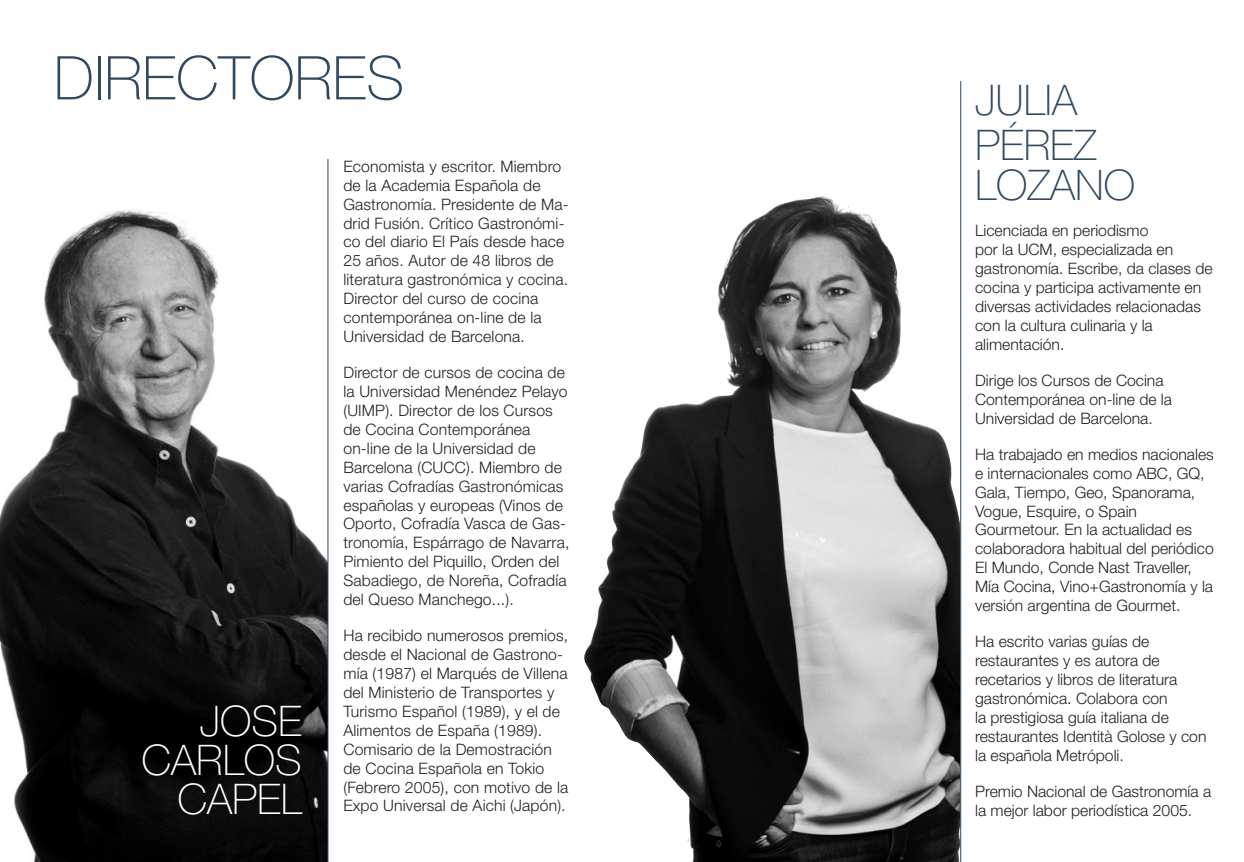
<style>
.page{position:relative;width:1244px;height:862px;background:#fff}
.page>*{position:absolute;margin:0;border:0;box-sizing:border-box;transform-origin:0 0}
.t1{font:100 60.3px "Helvetica Neue LT";color:#304861}
.t2{font:100 42.3px/40.5px "Helvetica Neue LT";color:#304861}
.t3{font:100 42.3px "Helvetica Neue LT";color:#fff}
.t4{font:300 15.75px/18.9px "Helvetica Neue LT";letter-spacing:.01em;color:#231f20}
</style>
<div class="page">
<img style="left:0;top:210px;width:327px;height:651px">
<img style="left:584px;top:196px;width:376px;height:665px">
<hr style="left:960px;top:81px;width:1px;height:780px;background:#304861">
<hr style="left:328px;top:159px;width:1px;height:702px;background:#304861">
<p class="t1" style="left:54px;top:43px;width:352px">DIRECTORES</p>
<p class="t3" style="left:200px;top:696px;width:103px">JOSE</p>
<p class="t3" style="left:141px;top:735px;width:162px">CARLOS</p>
<p class="t3" style="left:177px;top:774px;width:126px">CAPEL</p>
<p class="t4" style="left:343px;top:156px;width:227px">Economista y escritor. Miembro de la Academia Española de<br>Gastronomía. Presidente de Ma&shy;drid Fusión. Crítico Gastronómi&shy;co del diario El País desde hace<br>25 años. Autor de 48 libros de literatura gastronómica y cocina.<br>Director del curso de cocina contemporánea on-line de la<br>Universidad de Barcelona.</p>
<p class="t4" style="left:343px;top:362px;width:227px">Director de cursos de cocina de la Universidad Menéndez Pelayo (UIMP). Director de los Cursos de Cocina Contemporánea on-line de la Universidad de<br>Barcelona (CUCC). Miembro de varias Cofradías Gastronómicas españolas y europeas (Vinos de<br>Oporto, Cofradía Vasca de Gas&shy;tronomía, Espárrago de Navarra,<br>Pimiento del Piquillo, Orden del<br>Sabadiego, de Noreña, Cofradía del Queso Manchego...).</p>
<p class="t4" style="left:343px;top:625px;width:226px">Ha recibido numerosos premios, desde el Nacional de Gastrono&shy;mía (1987) el Marqués de Villena del Ministerio de Transportes y<br>Turismo Español (1989), y el de<br>Alimentos de España (1989).<br>Comisario de la Demostración de Cocina Española en Tokio (Febrero 2005), con motivo de la<br>Expo Universal de Aichi (Japón).</p>
<p class="t2" style="left:975px;top:79px;width:103px">JULIA</p>
<p class="t2" style="left:975px;top:124px;width:161px">PÉREZ<br>LOZANO</p>
<p class="t4" style="left:975px;top:221px;width:239px">Licenciada en periodismo<br>por la UCM, especializada en gastronomía. Escribe, da clases de cocina y participa activamente en diversas actividades relacionadas con la cultura culinaria y la alimentación.</p>
<p class="t4" style="left:975px;top:370px;width:198px">Dirige los Cursos de Cocina<br>Contemporánea on-line de la<br>Universidad de Barcelona.</p>
<p class="t4" style="left:975px;top:444px;width:240px">Ha trabajado en medios nacionales e internacionales como ABC, GQ,<br>Gala, Tiempo, Geo, Spanorama,<br>Vogue, Esquire, o Spain<br>Gourmetour. En la actualidad es colaboradora habitual del periódico<br>El Mundo, Conde Nast Traveller,<br>Mía Cocina, Vino+Gastronomía y la versión argentina de Gourmet.</p>
<p class="t4" style="left:975px;top:631px;width:233px">Ha escrito varias guías de restaurantes y es autora de recetarios y libros de literatura gastronómica. Colabora con<br>la prestigiosa guía italiana de restaurantes Identità Golose y con la española Metrópoli.</p>
<p class="t4" style="left:975px;top:780px;width:238px">Premio Nacional de Gastronomía a la mejor labor periodística 2005.</p>
</div>
